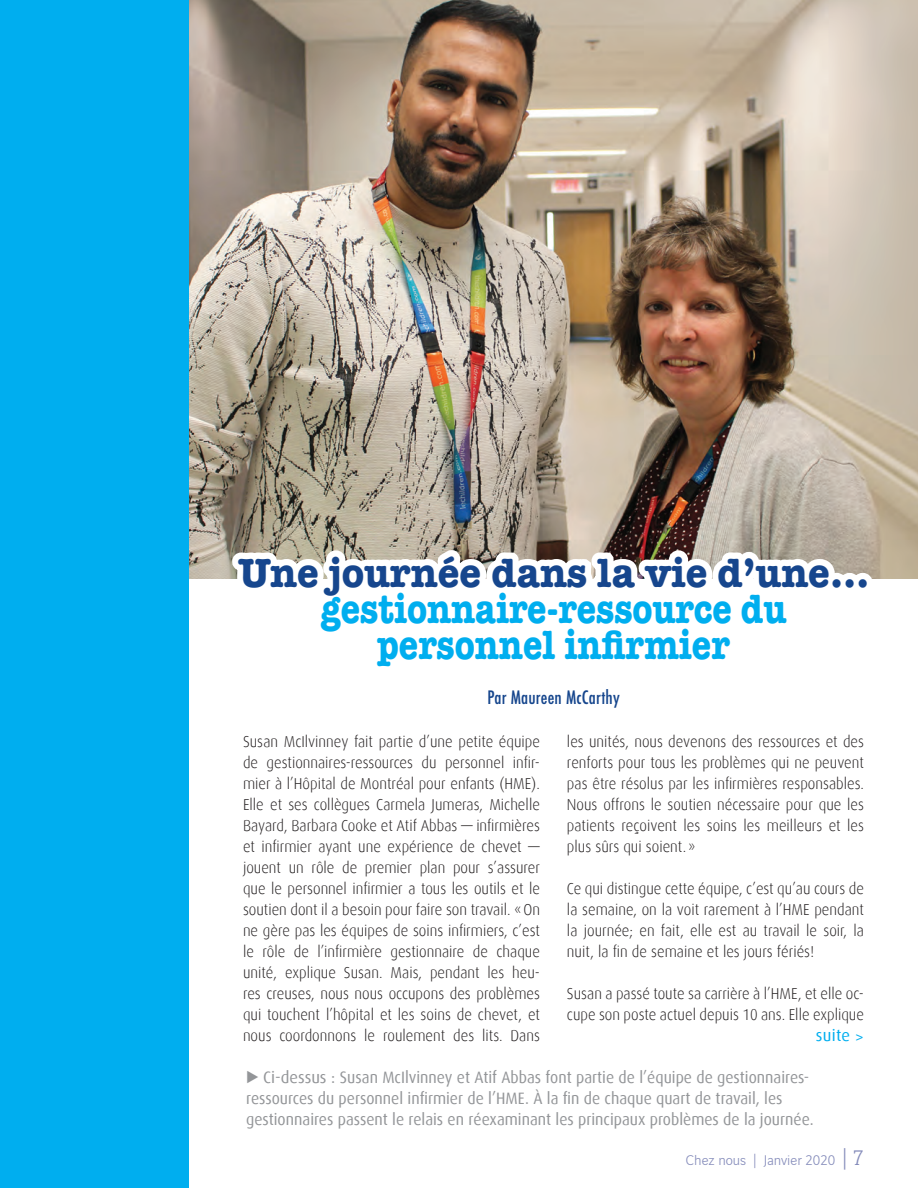
<style>
.page{position:relative;width:918px;height:1188px;background:#fff}
.page>*{position:absolute;margin:0;border:0;box-sizing:border-box;transform-origin:0 0}
.t1{font:700 42px/36px "American Typewriter";color:#00aeef;text-align:center;scale:.85 1}
.t2{font:700 42px "American Typewriter";color:#16468d;scale:.95 1}
.t3{font:500 condensed 18px "Futura";letter-spacing:.01em;color:#16468d}
.t4{font:16.5px/21px "Dax";color:#939598}
.t5{font:16.5px "Dax";letter-spacing:.02em;color:#00aeef}
.t6{font:300 15.75px/21px "Dax";color:#231f20;text-align:justify;scale:.95 1}
.t7{font:300 15px "Vinci Sans";color:#848bba}
.s1{font-family:"Lucida Grande";font-weight:700;font-size:15px}
.s2{font-size:22.5px}
.s3{font-family:"Vinci Serif";font-size:22.5px}
</style>
<div class="page">
<img style="left:189px;top:0;width:729px;height:579px">
<svg style="left:222px;top:537px;width:661px;height:42px"></svg>
<div style="left:0;top:0;width:189px;height:1188px;background:#00aeef"></div>
<h1 class="t2" style="left:238px;top:536px;width:666px">Une journée dans la vie d’une…</h1>
<h1 class="t1" style="left:321px;top:589px;width:550px">gestionnaire-ressource du personnel infirmier</h1>
<p class="t3" style="left:487px;top:686px;width:134px">Par Maureen McCarthy</p>
<p class="t6" style="left:243px;top:731px;width:314px">Susan McIlvinney fait partie d’une petite équipe de gestionnaires-ressources du personnel infir&shy;mier à l’Hôpital de Montréal pour enfants (HME).<br>Elle et ses collègues Carmela Jumeras, Michelle Bayard, Barbara Cooke et Atif Abbas — infirmières et infirmier ayant une expérience de chevet — jouent un rôle de premier plan pour s’assurer que le personnel infirmier a tous les outils et le soutien dont il a besoin pour faire son travail. «On ne gère pas les équipes de soins infirmiers, c’est le rôle de l’infirmière gestionnaire de chaque unité, explique Susan. Mais, pendant les heu&shy;res creuses, nous nous occupons des problèmes qui touchent l’hôpital et les soins de chevet, et nous coordonnons le roulement des lits. Dans</p>
<p class="t6" style="left:567px;top:731px;width:314px">les unités, nous devenons des ressources et des renforts pour tous les problèmes qui ne peuvent pas être résolus par les infirmières responsables.<br>Nous offrons le soutien nécessaire pour que les patients reçoivent les soins les meilleurs et les plus sûrs qui soient. »</p>
<p class="t6" style="left:567px;top:878px;width:314px">Ce qui distingue cette équipe, c’est qu’au cours de la semaine, on la voit rarement à l’HME pendant la journée; en fait, elle est au travail le soir, la nuit, la fin de semaine et les jours fériés!</p>
<p class="t6" style="left:567px;top:983px;width:314px">Susan a passé toute sa carrière à l’HME, et elle oc&shy;cupe son poste actuel depuis 10 ans. Elle explique</p>
<p class="t5" style="left:816px;top:1026px;width:50px">suite &gt;</p>
<p class="t4" style="left:246px;top:1067px;width:569px"><span class="s1">▶</span> Ci-dessus : Susan McIlvinney et Atif Abbas font partie de l’équipe de gestionnaires&shy;ressources du personnel infirmier de l’HME. À la fin de chaque quart de travail, les gestionnaires passent le relais en réexaminant les principaux problèmes de la journée.</p>
<p class="t7" style="left:686px;top:1149px;width:180px">Chez nous | Janvier 2020 <span class="s2">|</span> <span class="s3">7</span></p>
</div>
